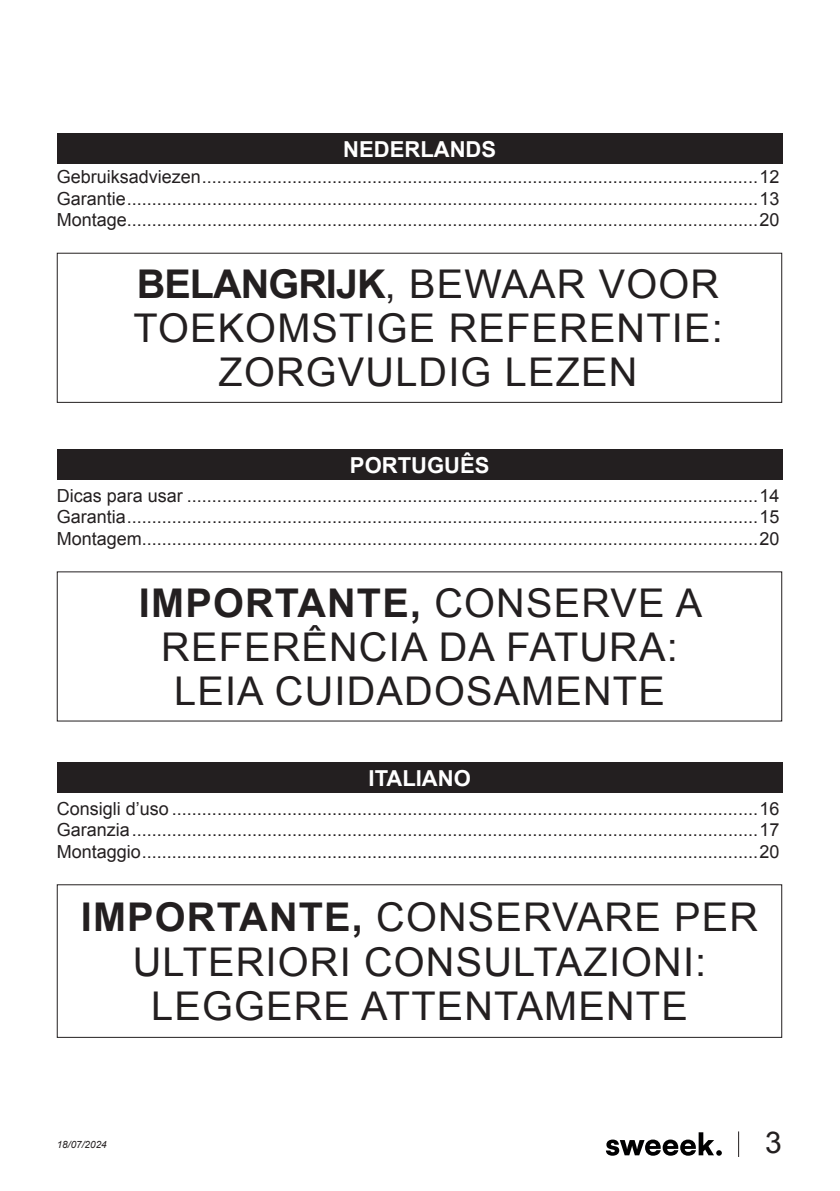
<style>
.page{position:relative;width:840px;height:1191px;background:#fff}
.page>*{position:absolute;margin:0;border:0;box-sizing:border-box;transform-origin:0 0}
.t1{font:39.6px/44px "Arial";letter-spacing:.03em;color:#231f20;text-align:center}
.t2{font:700 39.6px "Arial";letter-spacing:.03em;color:#231f20}
.t3{font:30px "Arial";color:#231f20}
.t4{font:700 22px "Arial";color:#fff}
.TITRE-TDM-9PT{font:18px "Arial";color:#231f20}
.t5{font:italic 10px "Arial";color:#231f20}
.s1{font-weight:700}
.s2{font-weight:400}
</style>
<div class="page">
<svg style="left:606px;top:1132px;width:115px;height:23px"></svg>
<div style="left:57px;top:134px;width:725px;height:30px;background:#231f20"></div>
<div style="left:57px;top:253px;width:724px;height:150px;border:1px solid #231f20"></div>
<div style="left:57px;top:449px;width:725px;height:31px;background:#231f20"></div>
<div style="left:57px;top:762px;width:725px;height:31px;background:#231f20"></div>
<p class="t4" style="left:343px;top:135px;width:154px">NEDERLANDS</p>
<p class="TITRE-TDM-9PT" style="left:57px;top:165px;width:723px">Gebruiksadviezen...............................................................................................................12</p>
<p class="TITRE-TDM-9PT" style="left:57px;top:187px;width:723px">Garantie..............................................................................................................................13</p>
<p class="TITRE-TDM-9PT" style="left:57px;top:208px;width:723px">Montage..............................................................................................................................20</p>
<p class="t1" style="left:137px;top:263px;width:583px"><span class="s1">BELANGRIJK</span>, BEWAAR VOOR</p>
<p class="t1" style="left:133px;top:307px;width:590px">TOEKOMSTIGE REFERENTIE:<br>ZORGVULDIG LEZEN</p>
<p class="t4" style="left:350px;top:450px;width:141px">PORTUGUÊS</p>
<p class="TITRE-TDM-9PT" style="left:57px;top:483px;width:723px">Dicas para usar ..................................................................................................................14</p>
<p class="TITRE-TDM-9PT" style="left:57px;top:505px;width:723px">Garantia..............................................................................................................................15</p>
<p class="TITRE-TDM-9PT" style="left:57px;top:527px;width:723px">Montagem...........................................................................................................................20</p>
<p class="t2" style="left:139px;top:577px;width:564px">IMPORTANTE, <span class="s2">CONSERVE A</span></p>
<p class="t1" style="left:161px;top:625px;width:517px">REFERÊNCIA DA FATURA:</p>
<p class="t1" style="left:174px;top:669px;width:492px">LEIA CUIDADOSAMENTE</p>
<p class="t4" style="left:368px;top:763px;width:104px">ITALIANO</p>
<p class="TITRE-TDM-9PT" style="left:57px;top:796px;width:723px">Consigli d’uso .....................................................................................................................16</p>
<p class="TITRE-TDM-9PT" style="left:57px;top:818px;width:723px">Garanzia.............................................................................................................................17</p>
<p class="TITRE-TDM-9PT" style="left:57px;top:839px;width:723px">Montaggio...........................................................................................................................20</p>
<p class="t1" style="left:81px;top:896px;width:678px"><span class="s1">IMPORTANTE,</span> CONSERVARE PER<br>ULTERIORI CONSULTAZIONI:</p>
<p class="t1" style="left:151px;top:984px;width:538px">LEGGERE ATTENTAMENTE</p>
<p class="t5" style="left:57px;top:1137px;width:52px">18/07/2024</p>
<h2 class="t3" style="left:764px;top:1123px;width:18px">3</h2>
</div>
